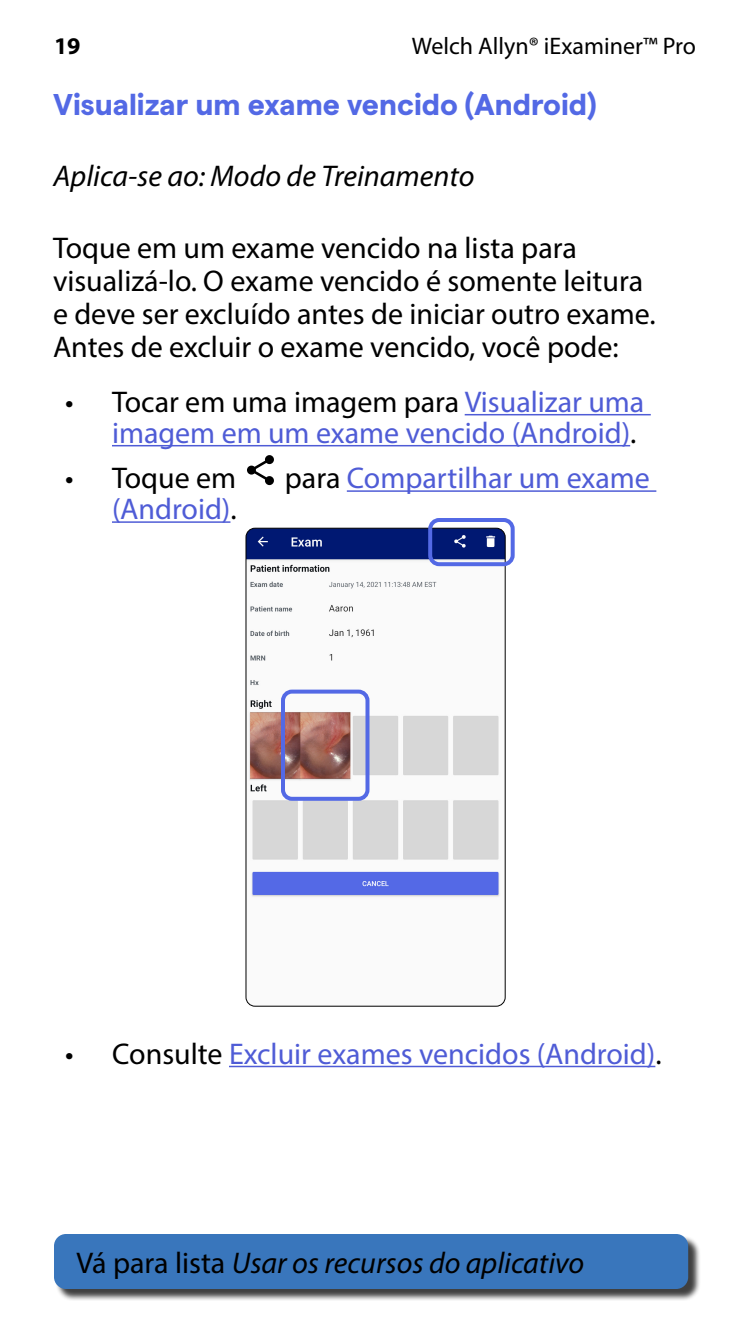
<style>
.page{position:relative;width:750px;height:1334px;background:#fff}
.page>*{position:absolute;margin:0;border:0;box-sizing:border-box;transform-origin:0 0}
.t1{font:30px/33px "Myriad Pro";color:#000}
.t2{font:30px/31px "Myriad Pro";color:#4f5cd6;text-align:right}
.t3{font:italic 30px "Myriad Pro";color:#000}
.t4{font:700 30px "Matter";color:#5369e5}
.t5{font:24px "Myriad Pro";color:#000}
.t6{font:700 24px "Myriad Pro";color:#000}
.s1{color:#000}
.s2{font-style:normal}
</style>
<div class="page">
<div style="left:56px;top:1236px;width:645px;height:65px;background:#000;opacity:.75"></div>
<div style="left:54px;top:1234px;width:634px;height:55px;background:#3976bc;border-radius:12px"></div>
<hr style="left:465px;top:414px;width:186px;height:1px;background:#4f5cd6">
<hr style="left:112px;top:445px;width:518px;height:1px;background:#4f5cd6">
<hr style="left:347px;top:490px;width:309px;height:2px;background:#4f5cd6">
<hr style="left:112px;top:521px;width:118px;height:2px;background:#4f5cd6">
<svg style="left:247px;top:455px;width:27px;height:30px"></svg>
<hr style="left:229px;top:1066px;width:426px;height:1px;background:#4f5cd6">
<img style="left:247px;top:528px;width:257px;height:477px">
<div style="left:245px;top:528px;width:261px;height:479px;border:1px solid #000;border-radius:9px"></div>
<div style="left:281px;top:690px;width:89px;height:111px;border:4px solid #5369e5;border-radius:9px"></div>
<div style="left:428px;top:518px;width:87px;height:48px;border:4px solid #5369e5;border-radius:9px"></div>
<p class="t6" style="left:54px;top:30px;width:28px">19</p>
<p class="t5" style="left:412px;top:31px;width:286px">Welch Allyn® iExaminer™ Pro</p>
<p class="t4" style="left:53px;top:82px;width:544px">Visualizar um exame vencido (Android)</p>
<p class="t3" style="left:53px;top:157px;width:422px">Aplica-se ao: Modo de Treinamento</p>
<p class="t1" style="left:53px;top:230px;width:604px">Toque em um exame vencido na lista para visualizá-lo. O exame vencido é somente leitura e deve ser excluído antes de iniciar outro exame.<br>Antes de excluir o exame vencido, você pode:</p>
<p class="t2" style="left:65px;top:386px;width:581px"><span class="s1">• Tocar em uma imagem para</span> Visualizar uma imagem em um exame vencido (Android)<span class="s1">.</span></p>
<p class="t1" style="left:65px;top:461px;width:173px">• Toque em</p>
<p class="t2" style="left:285px;top:462px;width:367px"><span class="s1">para</span> Compartilhar um exame</p>
<p class="t2" style="left:112px;top:493px;width:126px">(Android)<span class="s1">.</span></p>
<p class="t2" style="left:65px;top:1037px;width:598px"><span class="s1">• Consulte</span> Excluir exames vencidos (Android)<span class="s1">.</span></p>
<p class="t3" style="left:76px;top:1244px;width:509px"><span class="s2">Vá para lista</span> Usar os recursos do aplicativo</p>
</div>
